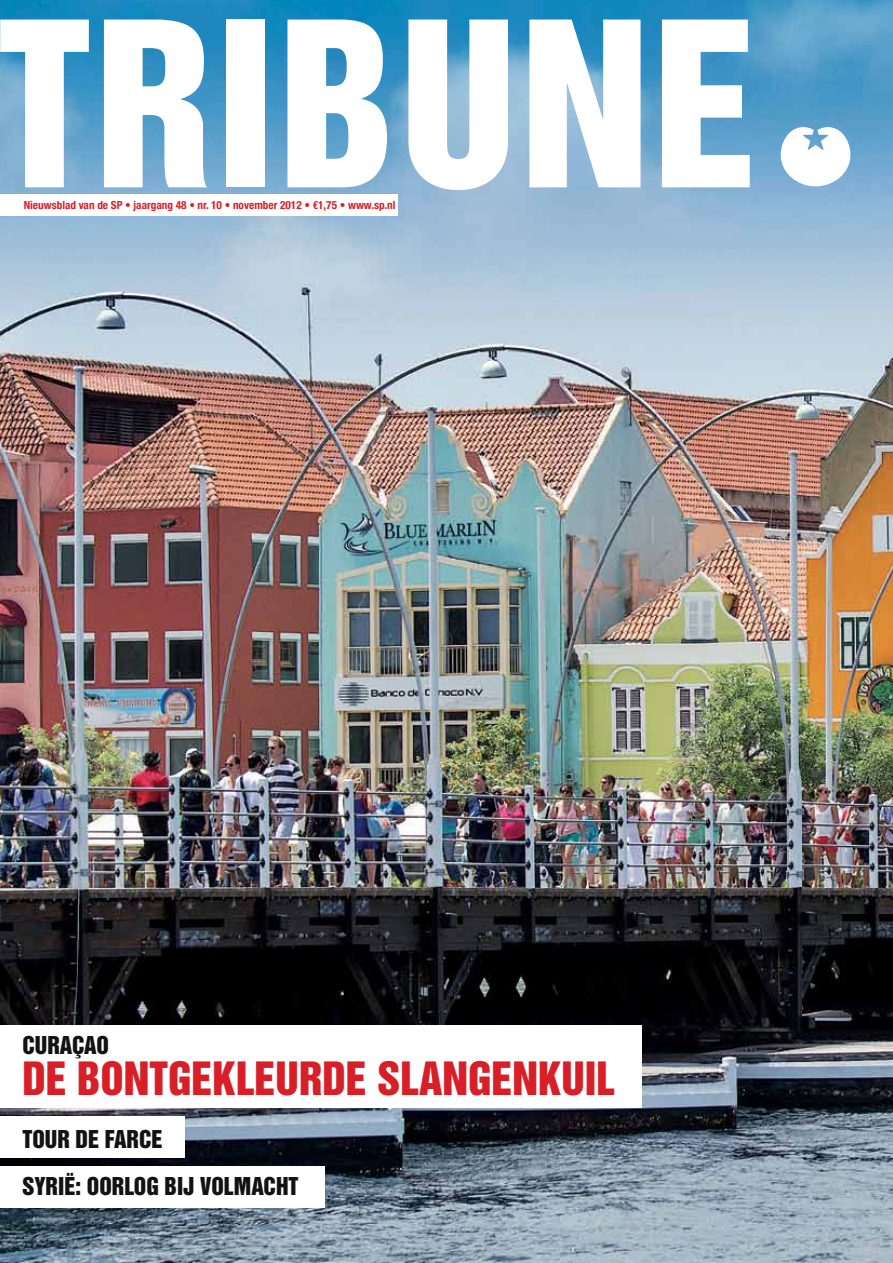
<style>
.page{position:relative;width:893px;height:1263px;background:#fff}
.page>*{position:absolute;margin:0;border:0;box-sizing:border-box;transform-origin:0 0}
.t1{font:210px "Helvetica Inserat LT Std";letter-spacing:.02em;color:#fff}
.t2{font:42px "Helvetica Inserat LT Std";color:#d81f27}
.t3{font:22.5px "Helvetica Inserat LT Std";color:#121212}
.t4{font:700 condensed 11.25px "Helvetica Neue LT Std";color:#d81f27}
</style>
<div class="page">
<img style="left:0;top:0;width:893px;height:1263px">
<div style="left:0;top:1025px;width:641px;height:83px;background:#fff"></div>
<svg style="left:781px;top:127px;width:69px;height:59px"></svg>
<div style="left:0;top:1116px;width:185px;height:42px;background:#fff"></div>
<div style="left:0;top:195px;width:397px;height:21px;background:#fff"></div>
<div style="left:0;top:1166px;width:324px;height:41px;background:#fff"></div>
<h1 class="t1" style="left:-2px;top:-21px;width:762px">TRIBUNE</h1>
<p class="t4" style="left:24px;top:199px;width:373px">Nieuwsblad van de SP • jaargang 48 • nr. 10 • november 2012 • €1,75 • www.sp.nl</p>
<h3 class="t3" style="left:22px;top:1032px;width:88px">CURAÇAO</h3>
<h2 class="t2" style="left:22px;top:1053px;width:594px">DE BONTGEKLEURDE SLANGENKUIL</h2>
<h3 class="t3" style="left:22px;top:1126px;width:142px">TOUR DE FARCE</h3>
<h3 class="t3" style="left:22px;top:1173px;width:278px">SYRIË: OORLOG BIJ VOLMACHT</h3>
</div>
